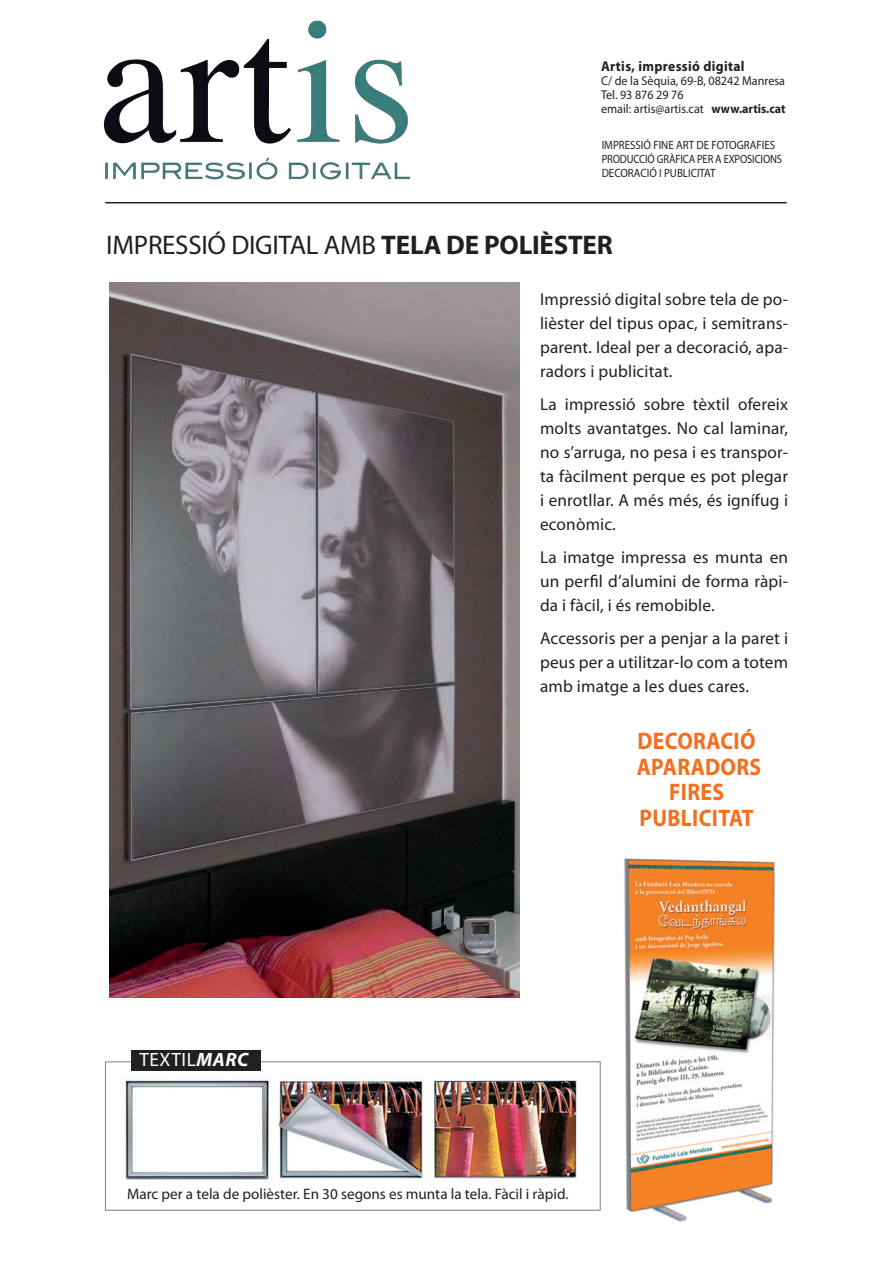
<style>
.page{position:relative;width:893px;height:1263px;background:#fff}
.page>*{position:absolute;margin:0;border:0;box-sizing:border-box;transform-origin:0 0}
.t1{font:27px "Myriad Pro";letter-spacing:-.01em;color:#231f20}
.t2{font:700 24px/25.5px "Myriad Pro";letter-spacing:.015em;color:#f36e21;text-align:center;scale:.9 1}
.t3{font:19.35px "Myriad Pro";letter-spacing:.03em;color:#fff}
.t4{font:17.25px/24px "Myriad Pro";letter-spacing:.01em;color:#231f20;text-align:justify}
.t5{font:15.15px "Myriad Pro";color:#231f20}
.t6{font:700 14.25px "Myriad Pro";letter-spacing:.025em;color:#231f20;scale:.95 1}
.t7{font:12.75px/14.2px "Myriad Pro";color:#231f20;scale:.95 1}
.t8{font:12px/14.2px "Myriad Pro";color:#231f20;scale:.91 1}
.s1{font-weight:700}
.s2{font-weight:700;font-style:italic}
</style>
<div class="page">
<img style="left:624px;top:858px;width:152px;height:364px">
<div style="left:105px;top:1061px;width:496px;height:150px;background:#fff;border:1px solid #808285"></div>
<img style="left:125px;top:1080px;width:144px;height:100px">
<img style="left:278px;top:1081px;width:145px;height:98px">
<img style="left:433px;top:1080px;width:144px;height:99px">
<div style="left:131px;top:1050px;width:129px;height:20px;background:#231f20"></div>
<hr style="left:105px;top:202px;width:682px;height:1px;background:#231f20">
<img style="left:103px;top:20px;width:307px;height:160px">
<img style="left:109px;top:282px;width:411px;height:716px">
<p class="t6" style="left:601px;top:57px;width:153px">Artis, impressió digital</p>
<p class="t7" style="left:601px;top:73px;width:196px">C/ de la Sèquia, 69-B, 08242 Manresa<br>Tel. 93 876 29 76<br>email: artis@artis.cat <span class="s1">www.artis.cat</span></p>
<p class="t8" style="left:602px;top:138px;width:200px">IMPRESSIÓ FINE ART DE FOTOGRAFIES<br>PRODUCCIÓ GRÀFICA PER A EXPOSICIONS<br>DECORACIÓ I PUBLICITAT</p>
<h1 class="t1" style="left:106px;top:228px;width:508px">IMPRESSIÓ DIGITAL AMB <span class="s1">TELA DE POLIÈSTER</span></h1>
<p class="t4" style="left:540px;top:287px;width:250px">Impressió digital sobre tela de po&shy;lièster del tipus opac, i semitrans&shy;parent. Ideal per a decoració, apa&shy;radors i publicitat.</p>
<p class="t4" style="left:540px;top:392px;width:250px">La impressió sobre tèxtil ofereix molts avantatges. No cal laminar, no s’arruga, no pesa i es transpor&shy;ta fàcilment perque es pot plegar i enrotllar. A més més, és ignífug i econòmic.</p>
<p class="t4" style="left:540px;top:545px;width:250px">La imatge impressa es munta en un perfil d’alumini de forma ràpi&shy;da i fàcil, i és remobible.</p>
<p class="t4" style="left:540px;top:626px;width:250px">Accessoris per a penjar a la paret i peus per a utilitzar-lo com a totem amb imatge a les dues cares.</p>
<h2 class="t2" style="left:637px;top:728px;width:140px">DECORACIÓ<br>APARADORS<br>FIRES<br>PUBLICITAT</h2>
<p class="t3" style="left:139px;top:1048px;width:111px">TEXTIL<span class="s2">MARC</span></p>
<p class="t5" style="left:127px;top:1184px;width:443px">Marc per a tela de polièster. En 30 segons es munta la tela. Fàcil i ràpid.</p>
</div>
